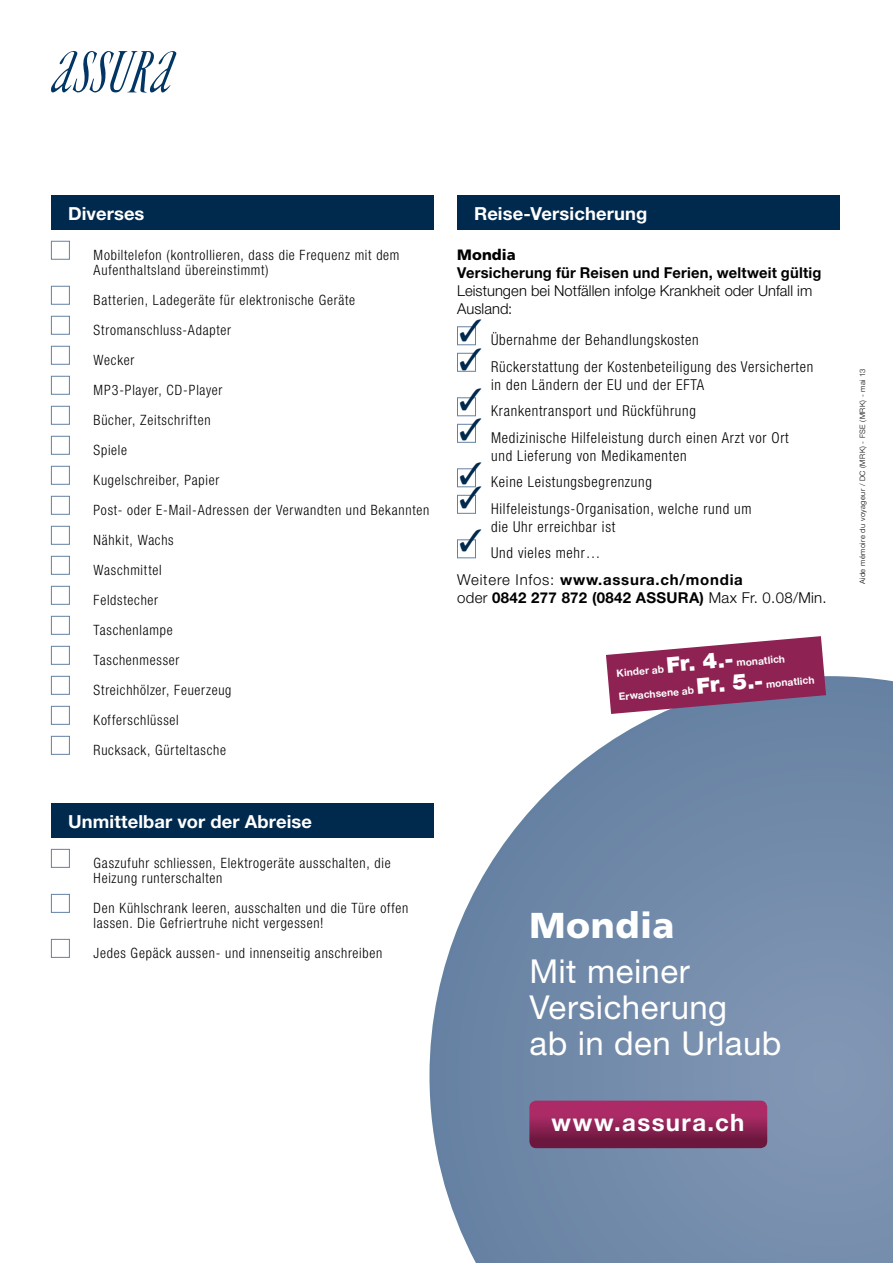
<style>
.page{position:relative;width:893px;height:1263px;background:#fff}
.page>*{position:absolute;margin:0;border:0;box-sizing:border-box;transform-origin:0 0}
.t1{font:900 36px "Frutiger";letter-spacing:.02em;color:#fff}
.t2{font:33px/36px "Helvetica Neue LT";letter-spacing:.015em;color:#fff}
.t3{font:700 24px "Helvetica Neue LT";letter-spacing:.06em;color:#fff}
.t4{font:700 18px "Helvetica Neue LT";letter-spacing:.005em;color:#fff}
.t5{font:300 condensed 15px/26.5px "Helvetica Neue LT";letter-spacing:.05em;color:#000}
.t6{font:700 15px "Helvetica Neue LT";letter-spacing:.02em;color:#000}
.t7{font:300 15px/18px "Helvetica Neue LT";letter-spacing:.005em;color:#000}
.t8{font:700 15px "Helvetica Neue LT";letter-spacing:.05em;color:#000}
.t9{font:900 15px "Frutiger";letter-spacing:.01em;color:#000}
.t10{font:300 condensed 14.25px/30px "Helvetica Neue LT";letter-spacing:.05em;color:#000}
.t11{font:700 10.2px "Helvetica Neue LT";color:#fff}
.t12{font:300 7.5px "Helvetica Neue LT";letter-spacing:.06em;color:#000}
.s1{font-weight:300}
.s2{font-weight:900;font-size:21.75px}
</style>
<div class="page">
<svg style="left:51px;top:51px;width:125px;height:42px"></svg>
<svg style="left:429px;top:676px;width:464px;height:587px;background:#8499b5"></svg>
<div style="left:51px;top:196px;width:383px;height:34px;background:#00294e"></div>
<div style="left:51px;top:241px;width:19px;height:19px;border:1px solid #6581a2"></div>
<div style="left:51px;top:286px;width:19px;height:19px;border:1px solid #6581a2"></div>
<div style="left:51px;top:316px;width:19px;height:19px;border:1px solid #6581a2"></div>
<div style="left:51px;top:346px;width:19px;height:19px;border:1px solid #6581a2"></div>
<div style="left:51px;top:376px;width:19px;height:19px;border:1px solid #6581a2"></div>
<div style="left:51px;top:406px;width:19px;height:19px;border:1px solid #6581a2"></div>
<div style="left:51px;top:436px;width:19px;height:19px;border:1px solid #6581a2"></div>
<div style="left:51px;top:466px;width:19px;height:19px;border:1px solid #6581a2"></div>
<div style="left:51px;top:496px;width:19px;height:19px;border:1px solid #6581a2"></div>
<div style="left:51px;top:526px;width:19px;height:19px;border:1px solid #6581a2"></div>
<div style="left:51px;top:556px;width:19px;height:19px;border:1px solid #6581a2"></div>
<div style="left:51px;top:586px;width:19px;height:19px;border:1px solid #6581a2"></div>
<div style="left:51px;top:616px;width:19px;height:19px;border:1px solid #6581a2"></div>
<div style="left:51px;top:646px;width:19px;height:19px;border:1px solid #6581a2"></div>
<div style="left:51px;top:676px;width:19px;height:19px;border:1px solid #6581a2"></div>
<div style="left:51px;top:706px;width:19px;height:19px;border:1px solid #6581a2"></div>
<div style="left:51px;top:736px;width:19px;height:19px;border:1px solid #6581a2"></div>
<div style="left:51px;top:804px;width:383px;height:34px;background:#00294e"></div>
<div style="left:51px;top:849px;width:19px;height:19px;border:1px solid #6581a2"></div>
<div style="left:51px;top:894px;width:19px;height:19px;border:1px solid #6581a2"></div>
<div style="left:51px;top:939px;width:19px;height:19px;border:1px solid #6581a2"></div>
<svg style="left:529px;top:1100px;width:238px;height:48px;background:#8f2457"></svg>
<svg style="left:606px;top:636px;width:220px;height:78px;background:#994c75"></svg>
<div style="left:457px;top:196px;width:383px;height:34px;background:#00294e"></div>
<div style="left:457px;top:326px;width:19px;height:19px;border:1px solid #6581a2"></div>
<div style="left:457px;top:353px;width:19px;height:19px;border:1px solid #6581a2"></div>
<div style="left:457px;top:397px;width:19px;height:19px;border:1px solid #6581a2"></div>
<div style="left:457px;top:424px;width:19px;height:19px;border:1px solid #6581a2"></div>
<div style="left:457px;top:468px;width:19px;height:19px;border:1px solid #6581a2"></div>
<div style="left:457px;top:495px;width:19px;height:19px;border:1px solid #6581a2"></div>
<div style="left:457px;top:539px;width:19px;height:19px;border:1px solid #6581a2"></div>
<svg style="left:460px;top:326px;width:16px;height:44px"></svg>
<svg style="left:460px;top:397px;width:16px;height:43px"></svg>
<svg style="left:460px;top:468px;width:16px;height:40px"></svg>
<svg style="left:460px;top:539px;width:16px;height:13px"></svg>
<p class="t4" style="left:68px;top:202px;width:78px">Diverses</p>
<p class="t10" style="left:94px;top:247px;width:307px;line-height:15px">Mobiltelefon (kontrollieren, dass die Frequenz mit dem<br>Aufenthaltsland übereinstimmt)</p>
<p class="t10" style="left:94px;top:284px;width:337px">Batterien, Ladegeräte für elektronische Geräte<br>Stromanschluss-Adapter<br>Wecker<br>MP3-Player, CD-Player<br>Bücher, Zeitschriften<br>Spiele<br>Kugelschreiber, Papier<br>Post- oder E-Mail-Adressen der Verwandten und Bekannten<br>Nähkit, Wachs<br>Waschmittel<br>Feldstecher<br>Taschenlampe<br>Taschenmesser<br>Streichhölzer, Feuerzeug<br>Kofferschlüssel<br>Rucksack, Gürteltasche</p>
<p class="t4" style="left:68px;top:810px;width:246px">Unmittelbar vor der Abreise</p>
<p class="t10" style="left:94px;top:855px;width:299px;line-height:15px">Gaszufuhr schliessen, Elektrogeräte ausschalten, die<br>Heizung runterschalten</p>
<p class="t10" style="left:94px;top:900px;width:316px;line-height:15px">Den Kühlschrank leeren, ausschalten und die Türe offen lassen. Die Gefriertruhe nicht vergessen!</p>
<p class="t10" style="left:94px;top:937px;width:290px">Jedes Gepäck aussen- und innenseitig anschreiben</p>
<p class="t4" style="left:474px;top:202px;width:175px">Reise-Versicherung</p>
<p class="t9" style="left:457px;top:246px;width:60px">Mondia</p>
<p class="t6" style="left:457px;top:264px;width:366px">Versicherung für Reisen und Ferien, weltweit gültig</p>
<p class="t7" style="left:457px;top:282px;width:357px">Leistungen bei Notfällen infolge Krankheit oder Unfall im<br>Ausland:</p>
<p class="t5" style="left:491px;top:326px;width:324px">Übernahme der Behandlungskosten<br>Rückerstattung der Kostenbeteiligung des Versicherten</p>
<p class="t5" style="left:491px;top:371px;width:299px">in den Ländern der EU und der EFTA<br>Krankentransport und Rückführung<br>Medizinische Hilfeleistung durch einen Arzt vor Ort</p>
<p class="t5" style="left:491px;top:442px;width:262px">und Lieferung von Medikamenten<br>Keine Leistungsbegrenzung<br>Hilfeleistungs-Organisation, welche rund um</p>
<p class="t5" style="left:491px;top:513px;width:126px">die Uhr erreichbar ist</p>
<p class="t5" style="left:491px;top:539px;width:111px">Und vieles mehr…</p>
<p class="t8" style="left:457px;top:570px;width:287px"><span class="s1">Weitere Infos:</span> www.assura.ch/mondia</p>
<p class="t6" style="left:457px;top:588px;width:371px"><span class="s1">oder</span> 0842 277 872 (0842 ASSURA) <span class="s1">Max Fr. 0.08/Min.</span></p>
<p class="t11" style="left:616px;top:667px;width:170px;rotate:-5deg">Kinder ab <span class="s2">Fr. 4.-</span> monatlich</p>
<p class="t11" style="left:618px;top:690px;width:198px;rotate:-5deg">Erwachsene ab <span class="s2">Fr. 5.-</span> monatlich</p>
<h1 class="t1" style="left:529px;top:904px;width:146px">Mondia</h1>
<h2 class="t2" style="left:529px;top:952px;width:253px">Mit meiner<br>Versicherung<br>ab in den Urlaub</h2>
<h3 class="t3" style="left:551px;top:1107px;width:195px">www.assura.ch</h3>
<p class="t12" style="left:858px;top:584px;width:217px;rotate:-90deg">Aide mémoire du voyageur / DC (MRK) - FSE (MRK) - mai 13</p>
</div>
